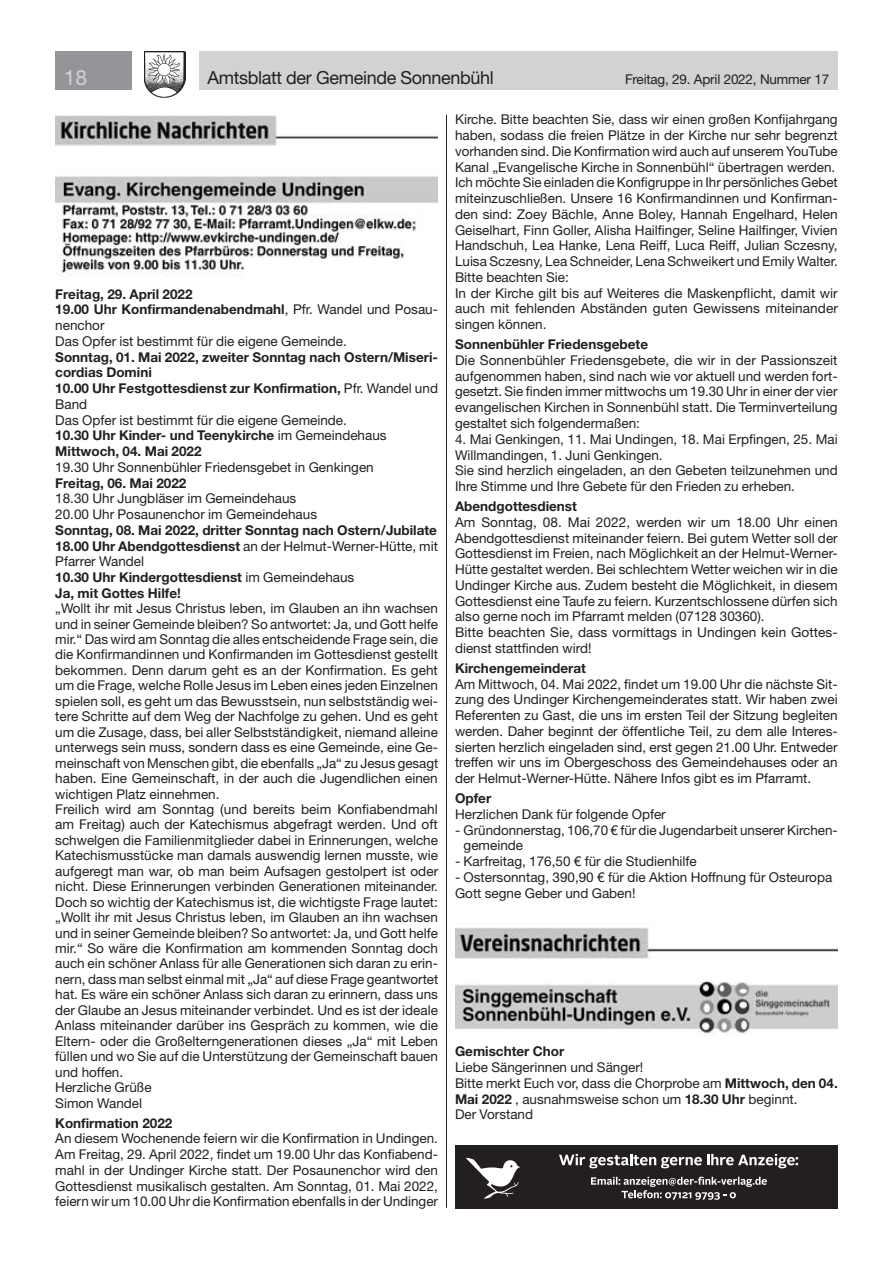
<style>
.page{position:relative;width:893px;height:1263px;background:#fff}
.page>*{position:absolute;margin:0;border:0;box-sizing:border-box;transform-origin:0 0}
.t1{font:21px "Helvetica Neue LT Std";color:#d1d2d4}
.t2{font:18px "Helvetica Neue LT Std";letter-spacing:-.02em;color:#231f20}
.t3{font:700 15px "Alright Web";color:#fff}
.t4{font:13.5px/15.8px "Helvetica Neue LT Std";color:#231f20}
.t5{font:700 13.5px/15.8px "Helvetica Neue LT Std";color:#231f20}
.s1{font-weight:700}
.s2{font-weight:400}
</style>
<div class="page">
<div style="left:199px;top:51px;width:639px;height:38px;background:#d1d2d4"></div>
<div style="left:55px;top:51px;width:77px;height:38px;background:#939598"></div>
<img style="left:145px;top:51px;width:41px;height:47px">
<img style="left:55px;top:115px;width:383px;height:31px">
<img style="left:55px;top:176px;width:383px;height:101px">
<img style="left:455px;top:927px;width:383px;height:32px">
<img style="left:455px;top:981px;width:383px;height:54px">
<hr style="left:446px;top:115px;width:1px;height:1093px;background:#231f20">
<div style="left:455px;top:1145px;width:383px;height:63px;background:#231f20"></div>
<svg style="left:466px;top:1158px;width:54px;height:41px"></svg>
<svg style="left:559px;top:1154px;width:236px;height:14px"></svg>
<svg style="left:591px;top:1177px;width:176px;height:23px"></svg>
<h1 class="t1" style="left:64px;top:65px;width:25px">18</h1>
<h2 class="t2" style="left:207px;top:67px;width:288px">Amtsblatt der Gemeinde Sonnenbühl</h2>
<p class="t4" style="left:625px;top:71px;width:206px">Freitag, 29. April 2022, Nummer 17</p>
<p class="t4" style="left:55px;top:286px;width:384px"><span class="s1">Freitag, 29. April 2022<br>19.00 Uhr Konfirmandenabendmahl</span>, Pfr. Wandel und Posau&shy;nenchor<br>Das Opfer ist bestimmt für die eigene Gemeinde.</p>
<p class="t5" style="left:55px;top:349px;width:384px">Sonntag, 01. Mai 2022, zweiter Sonntag nach Ostern/Miseri&shy;cordias Domini<br>10.00 Uhr Festgottesdienst zur Konfirmation, <span class="s2">Pfr. Wandel und Band<br>Das Opfer ist bestimmt für die eigene Gemeinde.<br></span>10.30 Uhr Kinder- und Teenykirche <span class="s2">im Gemeindehaus </span>Mittwoch, 04. Mai 2022</p>
<p class="t4" style="left:55px;top:459px;width:320px">19.30 Uhr Sonnenbühler Friedensgebet in Genkingen</p>
<p class="t5" style="left:55px;top:475px;width:133px">Freitag, 06. Mai 2022</p>
<p class="t4" style="left:55px;top:491px;width:263px">18.30 Uhr Jungbläser im Gemeindehaus<br>20.00 Uhr Posaunenchor im Gemeindehaus</p>
<p class="t5" style="left:55px;top:522px;width:384px">Sonntag, 08. Mai 2022, dritter Sonntag nach Ostern/Jubilate 18.00 Uhr Abendgottesdienst <span class="s2">an der Helmut-Werner-Hütte, mit Pfarrer Wandel<br></span>10.30 Uhr Kindergottesdienst <span class="s2">im Gemeindehaus<br></span>Ja, mit Gottes Hilfe!</p>
<p class="t4" style="left:55px;top:600px;width:384px">„Wollt ihr mit Jesus Christus leben, im Glauben an ihn wachsen und in seiner Gemeinde bleiben? So antwortet: Ja, und Gott helfe mir.“ Das wird am Sonntag die alles entscheidende Frage sein, die die Konfirmandinnen und Konfirmanden im Gottesdienst gestellt bekommen. Denn darum geht es an der Konfirmation. Es geht um die Frage, welche Rolle Jesus im Leben eines jeden Einzelnen spielen soll, es geht um das Bewusstsein, nun selbstständig wei&shy;tere Schritte auf dem Weg der Nachfolge zu gehen. Und es geht um die Zusage, dass, bei aller Selbstständigkeit, niemand alleine unterwegs sein muss, sondern dass es eine Gemeinde, eine Ge&shy;meinschaft von Menschen gibt, die ebenfalls „Ja“ zu Jesus gesagt haben. Eine Gemeinschaft, in der auch die Jugendlichen einen wichtigen Platz einnehmen.<br>Freilich wird am Sonntag (und bereits beim Konfiabendmahl am Freitag) auch der Katechismus abgefragt werden. Und oft schwelgen die Familienmitglieder dabei in Erinnerungen, welche Katechismusstücke man damals auswendig lernen musste, wie aufgeregt man war, ob man beim Aufsagen gestolpert ist oder nicht. Diese Erinnerungen verbinden Generationen miteinander.<br>Doch so wichtig der Katechismus ist, die wichtigste Frage lautet: „Wollt ihr mit Jesus Christus leben, im Glauben an ihn wachsen und in seiner Gemeinde bleiben? So antwortet: Ja, und Gott helfe mir.“ So wäre die Konfirmation am kommenden Sonntag doch auch ein schöner Anlass für alle Generationen sich daran zu erin&shy;nern, dass man selbst einmal mit „Ja“ auf diese Frage geantwortet hat. Es wäre ein schöner Anlass sich daran zu erinnern, dass uns der Glaube an Jesus miteinander verbindet. Und es ist der ideale Anlass miteinander darüber ins Gespräch zu kommen, wie die Eltern- oder die Großelterngenerationen dieses „Ja“ mit Leben füllen und wo Sie auf die Unterstützung der Gemeinschaft bauen und hoffen.<br>Herzliche Grüße<br>Simon Wandel</p>
<p class="t5" style="left:55px;top:1114px;width:119px">Konfirmation 2022</p>
<p class="t4" style="left:55px;top:1130px;width:384px;text-align:justify">An diesem Wochenende feiern wir die Konfirmation in Undingen.<br>Am Freitag, 29. April 2022, findet um 19.00 Uhr das Konfiabend&shy;mahl in der Undinger Kirche statt. Der Posaunenchor wird den Gottesdienst musikalisch gestalten. Am Sonntag, 01. Mai 2022, feiern wir um 10.00 Uhr die Konfirmation ebenfalls in der Undinger</p>
<p class="t4" style="left:455px;top:112px;width:384px">Kirche. Bitte beachten Sie, dass wir einen großen Konfijahrgang haben, sodass die freien Plätze in der Kirche nur sehr begrenzt vorhanden sind. Die Konfirmation wird auch auf unserem YouTube Kanal „Evangelische Kirche in Sonnenbühl“ übertragen werden.<br>Ich möchte Sie einladen die Konfigruppe in Ihr persönliches Gebet miteinzuschließen. Unsere 16 Konfirmandinnen und Konfirman&shy;den sind: Zoey Bächle, Anne Boley, Hannah Engelhard, Helen Geiselhart, Finn Goller, Alisha Hailfinger, Seline Hailfinger, Vivien Handschuh, Lea Hanke, Lena Reiff, Luca Reiff, Julian Sczesny, Luisa Sczesny, Lea Schneider, Lena Schweikert und Emily Walter.<br>Bitte beachten Sie:<br>In der Kirche gilt bis auf Weiteres die Maskenpflicht, damit wir auch mit fehlenden Abständen guten Gewissens miteinander singen können.</p>
<p class="t5" style="left:455px;top:336px;width:195px">Sonnenbühler Friedensgebete</p>
<p class="t4" style="left:455px;top:352px;width:384px;text-align:justify">Die Sonnenbühler Friedensgebete, die wir in der Passionszeit aufgenommen haben, sind nach wie vor aktuell und werden fort&shy;gesetzt. Sie finden immer mittwochs um 19.30 Uhr in einer der vier evangelischen Kirchen in Sonnenbühl statt. Die Terminverteilung gestaltet sich folgendermaßen:</p>
<p class="t4" style="left:455px;top:431px;width:384px">4. Mai Genkingen, 11. Mai Undingen, 18. Mai Erpfingen, 25. Mai Willmandingen, 1. Juni Genkingen.<br>Sie sind herzlich eingeladen, an den Gebeten teilzunehmen und Ihre Stimme und Ihre Gebete für den Frieden zu erheben.</p>
<p class="t5" style="left:455px;top:498px;width:123px">Abendgottesdienst</p>
<p class="t4" style="left:455px;top:514px;width:384px">Am Sonntag, 08. Mai 2022, werden wir um 18.00 Uhr einen Abendgottesdienst miteinander feiern. Bei gutem Wetter soll der Gottesdienst im Freien, nach Möglichkeit an der Helmut-Werner-Hütte gestaltet werden. Bei schlechtem Wetter weichen wir in die Undinger Kirche aus. Zudem besteht die Möglichkeit, in diesem Gottesdienst eine Taufe zu feiern. Kurzentschlossene dürfen sich also gerne noch im Pfarramt melden (07128 30360).<br>Bitte beachten Sie, dass vormittags in Undingen kein Gottes&shy;dienst stattfinden wird!</p>
<p class="t5" style="left:455px;top:660px;width:132px">Kirchengemeinderat</p>
<p class="t4" style="left:455px;top:676px;width:384px;text-align:justify">Am Mittwoch, 04. Mai 2022, findet um 19.00 Uhr die nächste Sit&shy;zung des Undinger Kirchengemeinderates statt. Wir haben zwei Referenten zu Gast, die uns im ersten Teil der Sitzung begleiten werden. Daher beginnt der öffentliche Teil, zu dem alle Interes&shy;sierten herzlich eingeladen sind, erst gegen 21.00 Uhr. Entweder treffen wir uns im Obergeschoss des Gemeindehauses oder an der Helmut-Werner-Hütte. Nähere Infos gibt es im Pfarramt.</p>
<p class="t5" style="left:455px;top:790px;width:38px">Opfer</p>
<p class="t4" style="left:455px;top:806px;width:212px">Herzlichen Dank für folgende Opfer</p>
<p class="t4" style="left:464px;top:822px;width:376px;text-indent:-9px">- Gründonnerstag, 106,70 € für die Jugendarbeit unserer Kirchen&shy;gemeinde</p>
<p class="t4" style="left:455px;top:853px;width:243px">- Karfreitag, 176,50 € für die Studienhilfe</p>
<p class="t4" style="left:455px;top:869px;width:379px">- Ostersonntag, 390,90 € für die Aktion Hoffnung für Osteuropa<br>Gott segne Geber und Gaben!</p>
<p class="t5" style="left:455px;top:1043px;width:111px">Gemischter Chor</p>
<p class="t4" style="left:455px;top:1059px;width:384px">Liebe Sängerinnen und Sänger!<br>Bitte merkt Euch vor, dass die Chorprobe am <span class="s1">Mittwoch, den 04.<br>Mai 2022</span> , ausnahmsweise schon um <span class="s1">18.30 Uhr</span> beginnt.<br>Der Vorstand</p>
<p class="t3" style="left:795px;top:1151px;width:5px">:</p>
</div>
